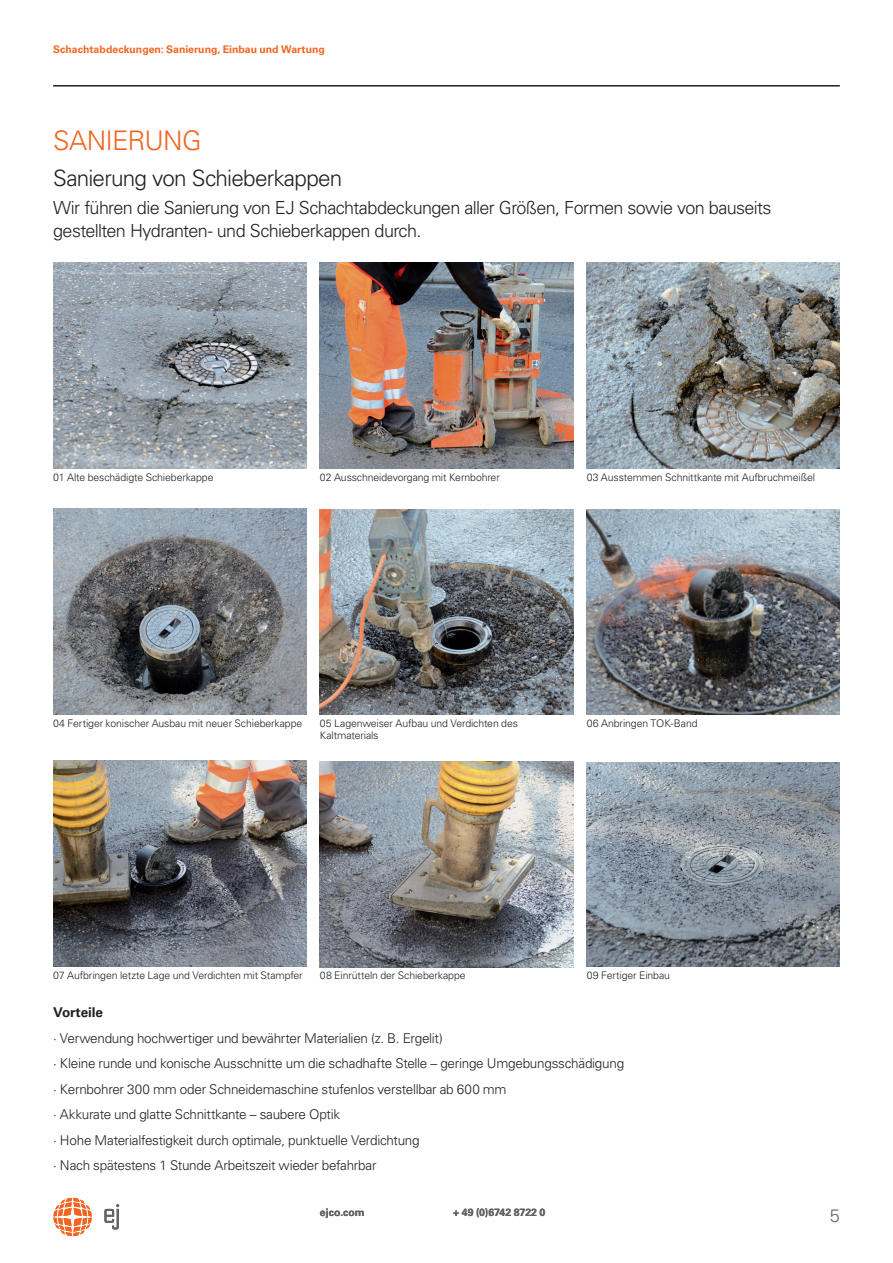
<style>
.page{position:relative;width:893px;height:1263px;background:#fff}
.page>*{position:absolute;margin:0;border:0;box-sizing:border-box;transform-origin:0 0}
.t1{font:300 27px "Univers LT Pro 45";letter-spacing:-.03em;color:#f36421}
.t2{font:300 22.5px "Univers LT Pro 45";letter-spacing:-.035em;color:#231f20}
.t3{font:300 18px/22.5px "Univers LT Pro 45";letter-spacing:-.035em;color:#231f20}
.t4{font:300 18px "Univers LT Pro 45";color:#636366}
.t5{font:300 13.5px "Univers LT Pro 45";letter-spacing:-.02em;color:#231f20}
.t6{font:700 13.5px "Univers LT Pro 65";letter-spacing:-.01em;color:#231f20}
.t7{font:300 10.5px "Univers LT Pro 45";letter-spacing:-.01em;color:#231f20}
.t8{font:700 10.5px "Univers LT Pro 65";color:#f36421}
.t9{font:700 10.5px "Univers LT Pro 65";letter-spacing:.005em;color:#636366}
</style>
<div class="page">
<svg style="left:104px;top:1204px;width:15px;height:25px"></svg>
<svg style="left:53px;top:1198px;width:39px;height:38px"></svg>
<hr style="left:53px;top:85px;width:787px;height:2px;background:#231f20">
<img style="left:53px;top:263px;width:253px;height:205px">
<img style="left:587px;top:263px;width:253px;height:206px">
<img style="left:320px;top:263px;width:253px;height:206px">
<img style="left:53px;top:509px;width:253px;height:205px">
<img style="left:587px;top:509px;width:253px;height:206px">
<img style="left:320px;top:509px;width:253px;height:206px">
<img style="left:53px;top:761px;width:253px;height:205px">
<img style="left:587px;top:762px;width:253px;height:204px">
<img style="left:320px;top:761px;width:253px;height:206px">
<p class="t8" style="left:53px;top:43px;width:273px">Schachtabdeckungen: Sanierung, Einbau und Wartung</p>
<p class="t1" style="left:53px;top:124px;width:150px">SANIERUNG</p>
<p class="t2" style="left:53px;top:164px;width:291px">Sanierung von Schieberkappen</p>
<p class="t3" style="left:53px;top:196px;width:720px">Wir führen die Sanierung von EJ Schachtabdeckungen aller Größen, Formen sowie von bauseits gestellten Hydranten- und Schieberkappen durch.</p>
<p class="t7" style="left:53px;top:471px;width:162px">01 Alte beschädigte Schieberkappe</p>
<p class="t7" style="left:320px;top:471px;width:181px">02 Ausschneidevorgang mit Kernbohrer</p>
<p class="t7" style="left:587px;top:471px;width:230px">03 Ausstemmen Schnittkante mit Aufbruchmeißel</p>
<p class="t7" style="left:53px;top:717px;width:251px">04 Fertiger konischer Ausbau mit neuer Schieberkappe</p>
<p class="t7" style="left:320px;top:717px;width:200px">05 Lagenweiser Aufbau und Verdichten des</p>
<p class="t7" style="left:587px;top:717px;width:112px">06 Anbringen TOK-Band</p>
<p class="t7" style="left:320px;top:729px;width:60px">Kaltmaterials</p>
<p class="t7" style="left:53px;top:969px;width:251px">07 Aufbringen letzte Lage und Verdichten mit Stampfer</p>
<p class="t7" style="left:587px;top:969px;width:85px">09 Fertiger Einbau</p>
<p class="t7" style="left:320px;top:969px;width:147px">08 Einrütteln der Schieberkappe</p>
<p class="t6" style="left:53px;top:1005px;width:51px">Vorteile</p>
<p class="t5" style="left:53px;top:1030px;width:391px">· Verwendung hochwertiger und bewährter Materialien (z. B. Ergelit)</p>
<p class="t5" style="left:53px;top:1055px;width:572px">· Kleine runde und konische Ausschnitte um die schadhafte Stelle – geringe Umgebungsschädigung</p>
<p class="t5" style="left:53px;top:1081px;width:455px">· Kernbohrer 300 mm oder Schneidemaschine stufenlos verstellbar ab 600 mm</p>
<p class="t5" style="left:53px;top:1106px;width:289px">· Akkurate und glatte Schnittkante – saubere Optik</p>
<p class="t5" style="left:53px;top:1132px;width:368px">· Hohe Materialfestigkeit durch optimale, punktuelle Verdichtung</p>
<p class="t5" style="left:53px;top:1157px;width:325px">· Nach spätestens 1 Stunde Arbeitszeit wieder befahrbar</p>
<p class="t9" style="left:320px;top:1206px;width:46px">ejco.com</p>
<p class="t9" style="left:453px;top:1206px;width:94px">+ 49 (0)6742 8722 0</p>
<h3 class="t4" style="left:830px;top:1204px;width:12px">5</h3>
</div>
